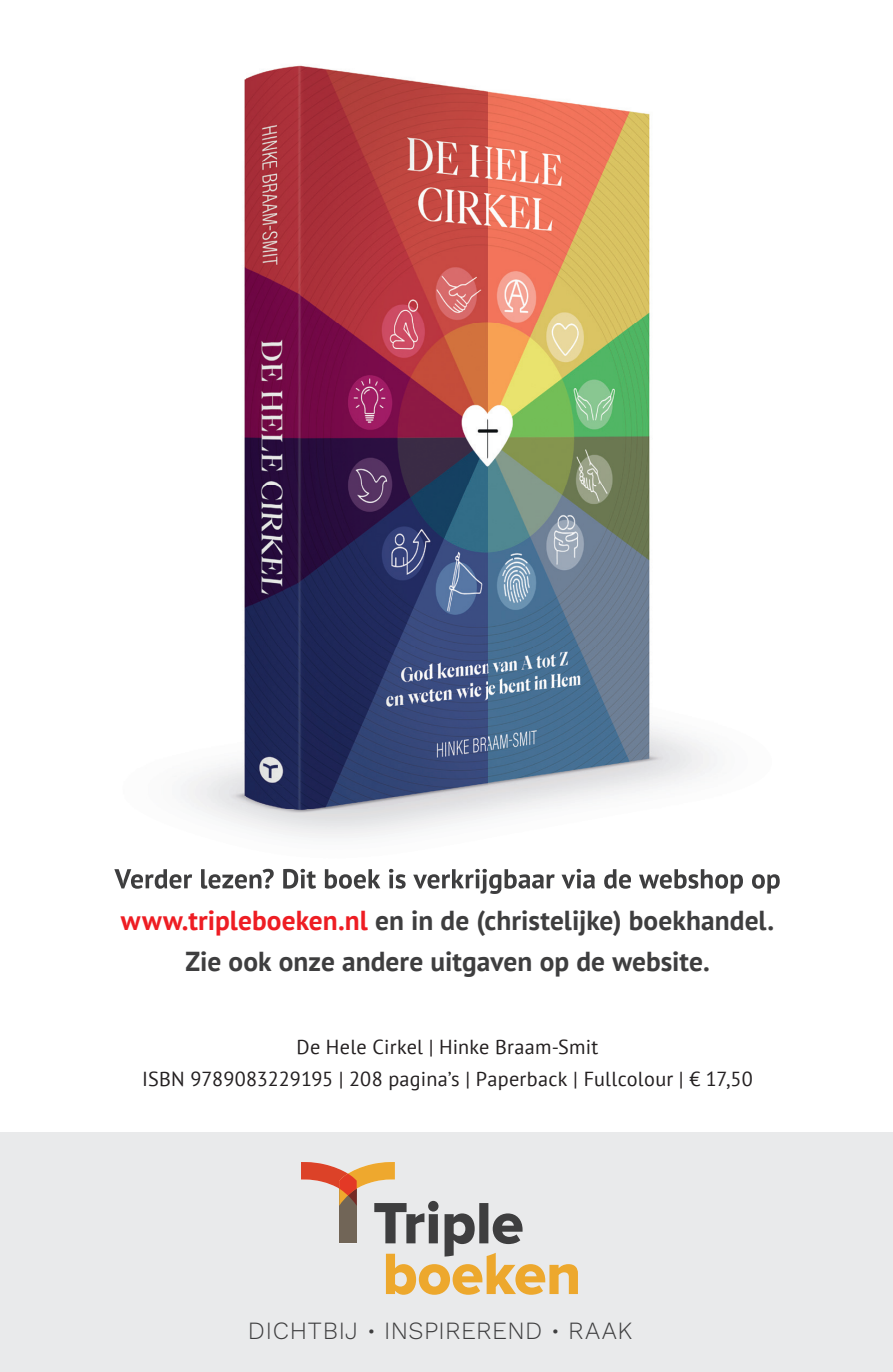
<style>
.page{position:relative;width:893px;height:1372px;background:#fff}
.page>*{position:absolute;margin:0;border:0;box-sizing:border-box;transform-origin:0 0}
.t1{font:700 27.45px/41.4px "PT Sans";letter-spacing:.005em;color:#3e3e3f;text-align:center}
.t2{font:300 24.75px "Work Sans";letter-spacing:.02em;color:#3e3e3f}
.t3{font:20.25px/31.9px "PT Sans";letter-spacing:.01em;color:#231f20;text-align:center}
.s1{color:#ee1d23}
.s2{font-size:22.28px}
</style>
<div class="page">
<div style="left:0;top:1132px;width:893px;height:239px;background:#e9eaeb"></div>
<img style="left:181px;top:65px;width:536px;height:744px">
<img style="left:198px;top:809px;width:291px;height:29px">
<img style="left:114px;top:868px;width:666px;height:22px">
<svg style="left:301px;top:1161px;width:277px;height:133px;background:#d8cbbb"></svg>
<p class="t1" style="left:121px;top:898px;width:655px"><span class="s1">www.tripleboeken.nl</span> en in de (christelijke) boekhandel.<br>Zie ook onze andere uitgaven op de website.</p>
<p class="t3" style="left:142px;top:1030px;width:612px">De Hele Cirkel | Hinke Braam-Smit<br>ISBN 9789083229195 | 208 pagina’s | Paperback | Fullcolour | € 17,50</p>
<p class="t2" style="left:248px;top:1315px;width:386px">DICHTBĲ <span class="s2">•</span> INSPIREREND <span class="s2">•</span> RAAK</p>
</div>
